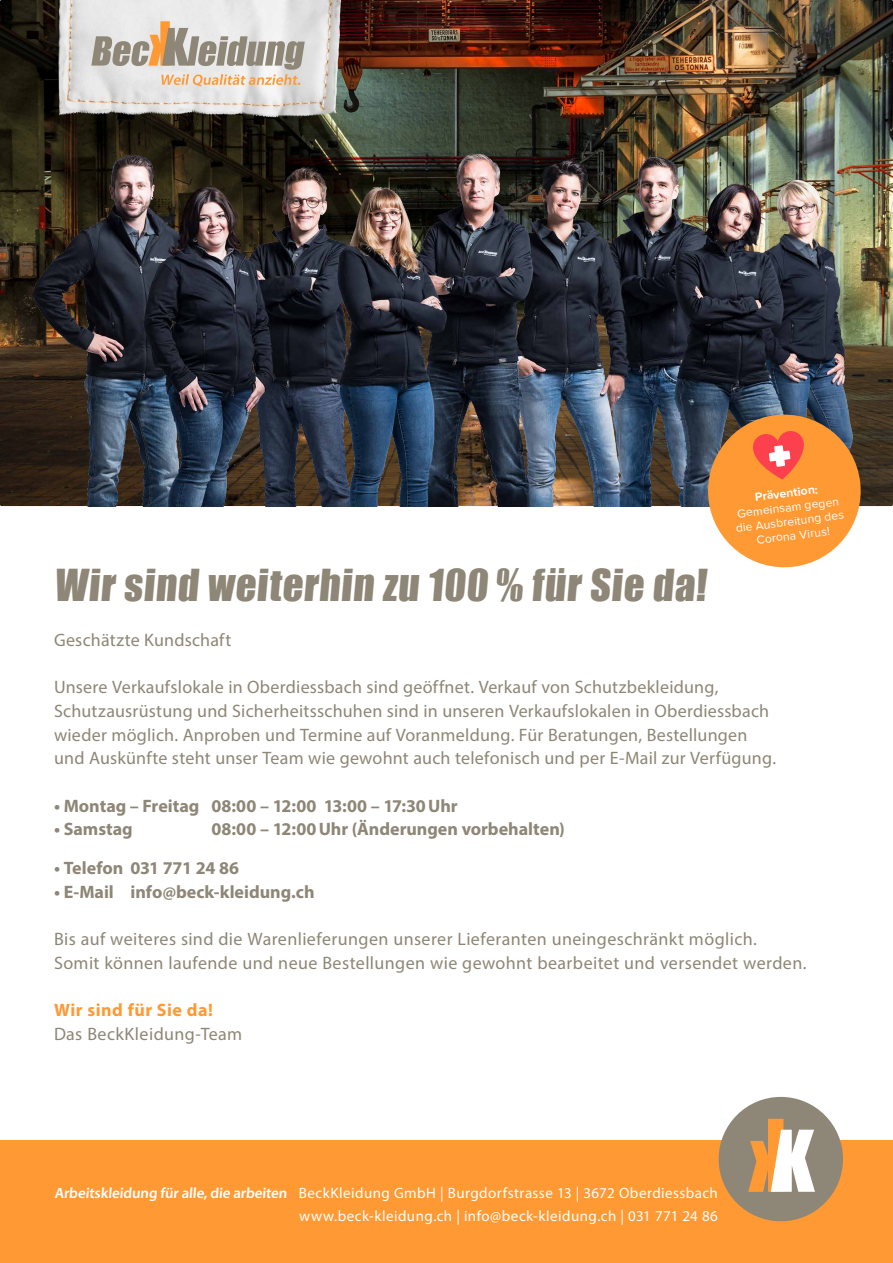
<style>
.page{position:relative;width:893px;height:1263px;background:#fff}
.page>*{position:absolute;margin:0;border:0;box-sizing:border-box;transform-origin:0 0}
.t1{font:40.5px "Impact";color:#8e8676}
.t2{font:18px/23.7px "Myriad Pro";letter-spacing:.015em;color:#8e8676}
.t3{font:700 18px "Myriad Pro";color:#8e8676}
.t4{font:700 18px "Myriad Pro";letter-spacing:.03em;color:#f93}
.t5{font:15px/22.5px "Myriad Pro";letter-spacing:.03em;color:#fff;text-align:right}
.t6{font:12px/14.2px "Proxima Nova";color:#fff;text-align:center}
.t7{font:700 12px "Proxima Nova";color:#fff}
.s1{font-weight:600}
</style>
<div class="page">
<img style="left:0;top:0;width:893px;height:118px">
<img style="left:57px;top:0;width:332px;height:118px">
<svg style="left:91px;top:21px;width:214px;height:65px;background:#cfc5b8"></svg>
<div style="left:0;top:1141px;width:893px;height:122px;background:#f93"></div>
<div style="left:719px;top:1097px;width:124px;height:124px;background:#8e8676;border-radius:50%"></div>
<svg style="left:748px;top:1119px;width:67px;height:73px"></svg>
<img style="left:0;top:118px;width:893px;height:388px">
<svg style="left:703px;top:410px;width:162px;height:158px;background:#e09656"></svg>
<p class="t7" style="left:754px;top:488px;width:65px;rotate:-7deg">Prävention:</p>
<p class="t6" style="left:733px;top:506px;width:110px;rotate:-7deg">Gemeinsam gegen die Ausbreitung des<br>Corona Virus!</p>
<h1 class="t1" style="left:54px;top:554px;width:658px">Wir sind weiterhin zu 100% für Sie da!</h1>
<p class="t2" style="left:54px;top:628px;width:179px">Geschätzte Kundschaft</p>
<p class="t2" style="left:54px;top:675px;width:724px">Unsere Verkaufslokale in Oberdiessbach sind geöffnet. Verkauf von Schutzbekleidung, Schutzausrüstung und Sicherheitsschuhen sind in unseren Verkaufslokalen in Oberdiessbach wieder möglich. Anproben und Termine auf Voranmeldung. Für Beratungen, Bestellungen und Auskünfte steht unser Team wie gewohnt auch telefonisch und per E-Mail zur Verfügung.</p>
<p class="t3" style="left:54px;top:794px;width:405px">• Montag – Freitag 08:00 – 12:00 13:00 – 17:30Uhr</p>
<p class="t3" style="left:54px;top:818px;width:80px">• Samstag</p>
<p class="t3" style="left:211px;top:818px;width:355px">08:00 – 12:00Uhr (Änderungen vorbehalten)</p>
<p class="t3" style="left:54px;top:856px;width:187px">• Telefon 031 771 24 86</p>
<p class="t3" style="left:54px;top:880px;width:262px">• E-Mail info@beck-kleidung.ch</p>
<p class="t2" style="left:54px;top:927px;width:754px">Bis auf weiteres sind die Warenlieferungen unserer Lieferanten uneingeschränkt möglich.<br>Somit können laufende und neue Bestellungen wie gewohnt bearbeitet und versendet werden.</p>
<p class="t4" style="left:54px;top:998px;width:160px">Wir sind für Sie da!</p>
<p class="t2" style="left:54px;top:1021px;width:190px">Das BeckKleidung-Team</p>
<p class="t5" style="left:54px;top:1182px;width:665px"><span class="s1">Arbeitskleidung für alle, die arbeiten</span> BeckKleidung GmbH | Burgdorfstrasse 13 | 3672 Oberdiessbach www.beck-kleidung.ch | info@beck-kleidung.ch | 031 771 24 86</p>
</div>
